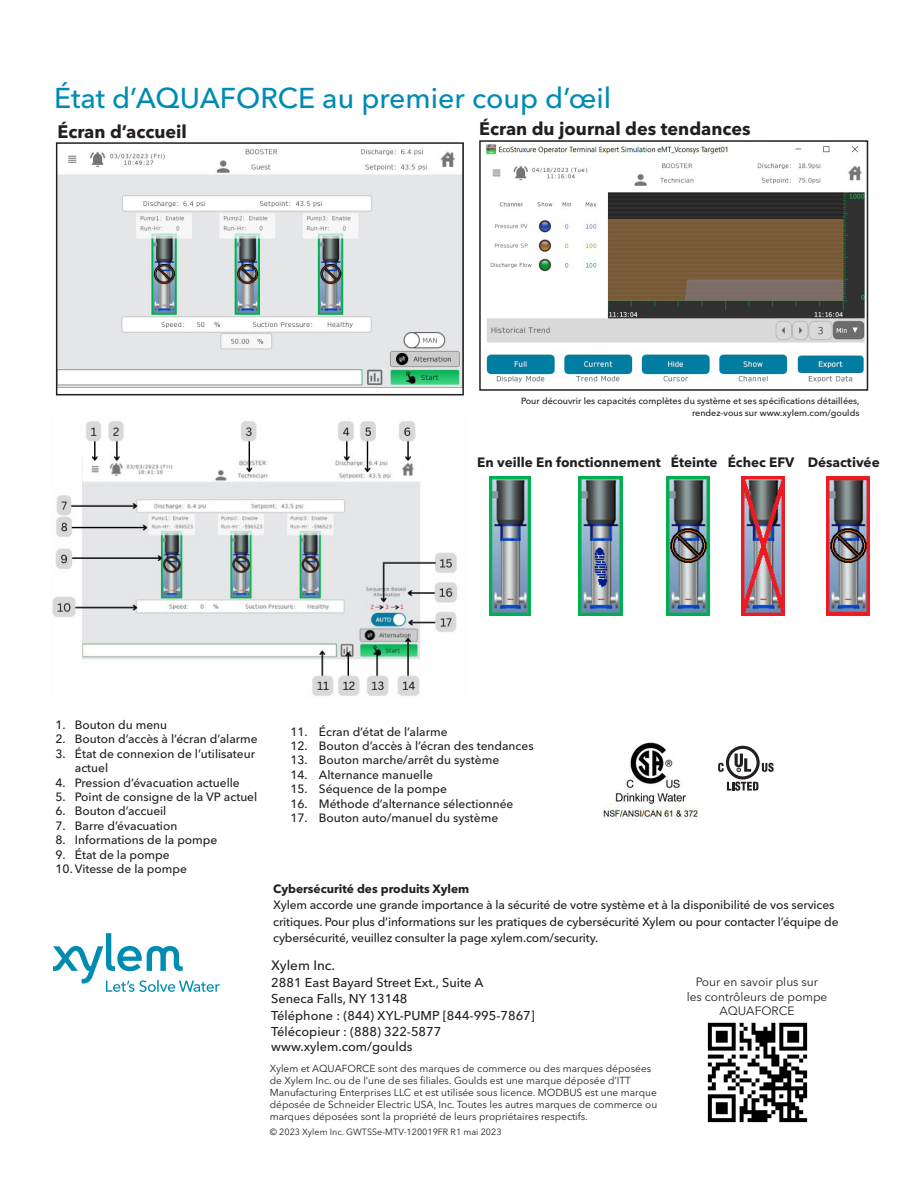
<style>
.page{position:relative;width:918px;height:1188px;background:#fff}
.page>*{position:absolute;margin:0;border:0;box-sizing:border-box;transform-origin:0 0}
.t1{font:500 28.5px "Avenir Next LT Pro";color:#008bb3}
.t2{font:700 18px "Avenir Next LT Pro";color:#231f20}
.t3{font:700 13.5px "Avenir Next LT Pro";color:#231f20}
.t4{font:500 13.5px "Avenir Next LT Pro";color:#231f20}
.t5{font:500 12.75px/16.5px "Avenir Next LT Pro";color:#231f20}
.t6{font:500 12px/16.5px "Avenir Next LT Pro";color:#231f20}
.t7{font:12px/14.4px "Avenir Next LT Pro";color:#231f20;text-align:center}
.t8{font:700 12px "Avenir Next LT Pro";color:#231f20}
.t9{font:10.2px/12px "Avenir Next LT Pro";color:#231f20}
.t10{font:500 9px/12px "Avenir Next LT Pro";color:#231f20;text-align:right}
.t11{font:9px "Avenir Next LT Pro";color:#231f20}
</style>
<div class="page">
<svg style="left:53px;top:933px;width:167px;height:59px"></svg>
<svg style="left:727px;top:782px;width:31px;height:9px"></svg>
<svg style="left:762px;top:763px;width:12px;height:9px"></svg>
<svg style="left:726px;top:746px;width:34px;height:34px"></svg>
<svg style="left:729px;top:749px;width:28px;height:27px"></svg>
<svg style="left:735px;top:754px;width:16px;height:18px"></svg>
<svg style="left:718px;top:763px;width:6px;height:9px"></svg>
<img style="left:59px;top:149px;width:402px;height:238px">
<div style="left:56px;top:142px;width:408px;height:253px;border:2px solid #231f20"></div>
<img style="left:52px;top:421px;width:405px;height:275px">
<img style="left:489px;top:477px;width:41px;height:138px">
<img style="left:579px;top:477px;width:44px;height:138px">
<img style="left:666px;top:477px;width:43px;height:138px">
<img style="left:742px;top:477px;width:42px;height:138px">
<img style="left:826px;top:477px;width:43px;height:138px">
<img style="left:707px;top:1022px;width:101px;height:101px">
<img style="left:486px;top:144px;width:379px;height:239px">
<div style="left:479px;top:140px;width:389px;height:251px;border:2px solid #231f20"></div>
<img style="left:603px;top:742px;width:96px;height:78px">
<h1 class="t1" style="left:54px;top:82px;width:559px">État d’AQUAFORCE au premier coup d’œil</h1>
<h2 class="t2" style="left:57px;top:122px;width:131px">Écran d’accueil</h2>
<h2 class="t2" style="left:479px;top:119px;width:273px">Écran du journal des tendances</h2>
<p class="t10" style="left:521px;top:395px;width:340px">Pour découvrir les capacités complètes du système et ses spécifications détaillées, rendez-vous sur www.xylem.com/goulds</p>
<p class="t3" style="left:477px;top:455px;width:404px">En veille En fonctionnement Éteinte Échec EFV Désactivée</p>
<p class="t6" style="left:55px;top:717px;width:113px">1. Bouton du menu</p>
<p class="t6" style="left:55px;top:731px;width:204px">2. Bouton d’accès à l’écran d’alarme</p>
<p class="t6" style="left:75px;top:747px;width:182px;line-height:14.4px;text-indent:-20px">3. État de connexion de l’utilisateur actuel</p>
<p class="t6" style="left:55px;top:774px;width:186px">4. Pression d’évacuation actuelle</p>
<p class="t6" style="left:55px;top:789px;width:203px">5. Point de consigne de la VP actuel</p>
<p class="t6" style="left:55px;top:803px;width:113px">6. Bouton d’accueil</p>
<p class="t6" style="left:55px;top:817px;width:123px">7. Barre d’évacuation</p>
<p class="t6" style="left:55px;top:832px;width:164px">8. Informations de la pompe</p>
<p class="t6" style="left:55px;top:846px;width:116px">9. État de la pompe</p>
<p class="t6" style="left:55px;top:861px;width:133px">10. Vitesse de la pompe</p>
<p class="t6" style="left:290px;top:723px;width:159px">11. Écran d’état de l’alarme</p>
<p class="t6" style="left:290px;top:738px;width:245px">12. Bouton d’accès à l’écran des tendances</p>
<p class="t6" style="left:290px;top:752px;width:210px">13. Bouton marche/arrêt du système</p>
<p class="t6" style="left:290px;top:767px;width:144px">14. Alternance manuelle</p>
<p class="t6" style="left:290px;top:781px;width:158px">15. Séquence de la pompe</p>
<p class="t6" style="left:290px;top:795px;width:225px">16. Méthode d’alternance sélectionnée</p>
<p class="t6" style="left:290px;top:810px;width:209px">17. Bouton auto/manuel du système</p>
<p class="t8" style="left:273px;top:882px;width:198px">Cybersécurité des produits Xylem</p>
<p class="t6" style="left:273px;top:897px;width:567px">Xylem accorde une grande importance à la sécurité de votre système et à la disponibilité de vos services critiques. Pour plus d’informations sur les pratiques de cybersécurité Xylem ou pour contacter l’équipe de cybersécurité, veuillez consulter la page xylem.com/security.</p>
<p class="t7" style="left:687px;top:976px;width:142px">Pour en savoir plus sur<br>les contrôleurs de pompe<br>AQUAFORCE</p>
<p class="t4" style="left:271px;top:958px;width:65px">Xylem Inc.</p>
<p class="t5" style="left:271px;top:974px;width:265px">2881 East Bayard Street Ext., Suite A<br>Seneca Falls, NY 13148<br>Téléphone : (844) XYL-PUMP [844-995-7867] Télécopieur : (888) 322-5877</p>
<p class="t5" style="left:271px;top:1039px;width:143px">www.xylem.com/goulds</p>
<p class="t9" style="left:270px;top:1063px;width:389px">Xylem et AQUAFORCE sont des marques de commerce ou des marques déposées de Xylem Inc. ou de l’une de ses filiales. Goulds est une marque déposée d’ITT Manufacturing Enterprises LLC et est utilisée sous licence. MODBUS est une marque déposée de Schneider Electric USA, Inc. Toutes les autres marques de commerce ou marques déposées sont la propriété de leurs propriétaires respectifs.</p>
<p class="t11" style="left:270px;top:1128px;width:233px">© 2023 Xylem Inc. GWTSSe-MTV-120019FR R1 mai 2023</p>
</div>
